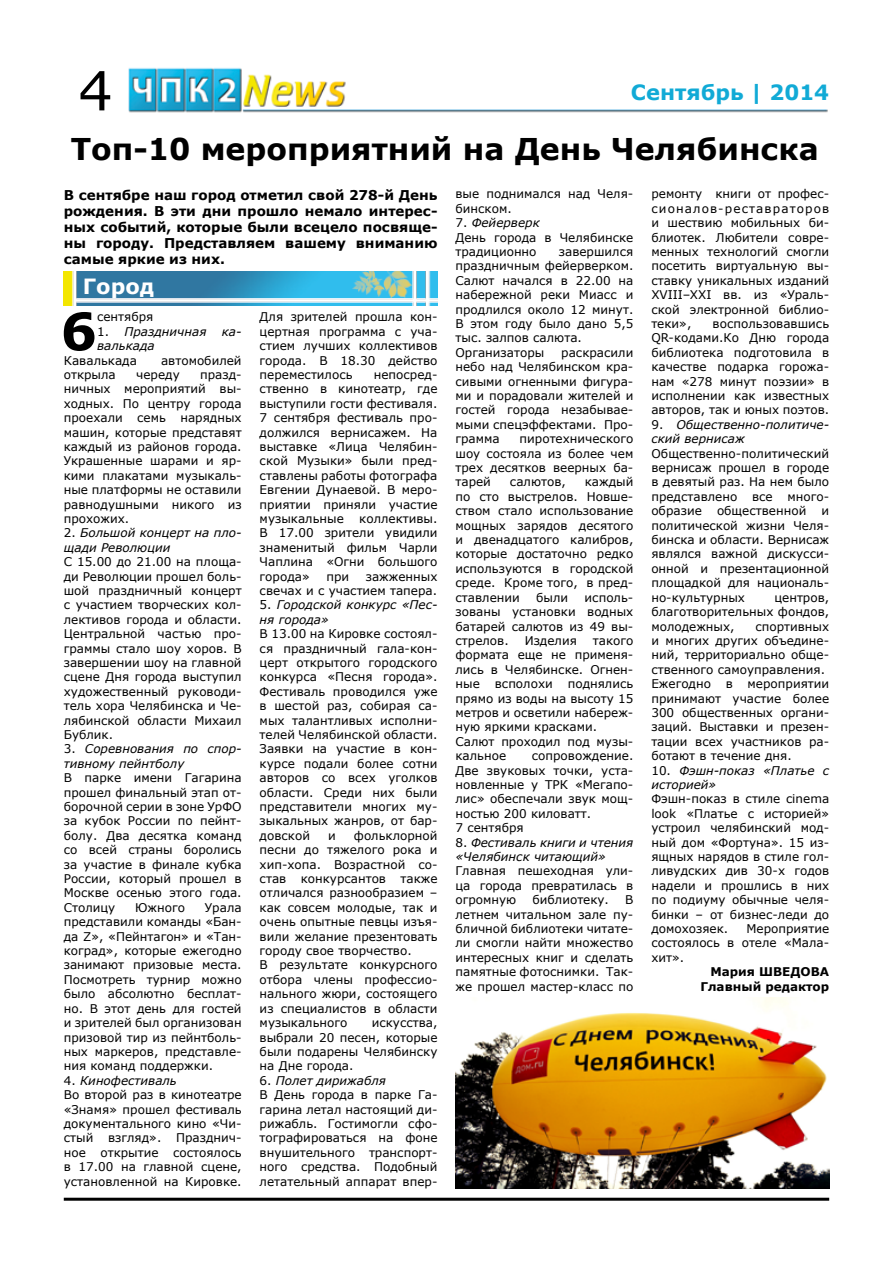
<style>
.page{position:relative;width:893px;height:1263px;background:#fff}
.page>*{position:absolute;margin:0;border:0;box-sizing:border-box;transform-origin:0 0}
.t1{font:54px "Verdana";color:#000}
.t2{font:700 51.6px "Verdana";color:#000}
.t3{font:700 30px "Verdana";color:#000}
.t4{font:700 21px "Verdana";color:#11aad6}
.t5{font:700 21px "Verdana";color:#fff}
.t6{font:700 13.5px/16.2px "Verdana";color:#000;text-align:justify}
.t7{font:12px/14.4px "Verdana";color:#000;text-align:justify}
.t8{font:italic 12px/14.4px "Verdana";color:#000}
.t9{font:700 12px/14.4px "Verdana";color:#000;text-align:right}
.s1{font-style:italic}
.s2{font-style:normal}
</style>
<div class="page">
<hr style="left:64px;top:1198px;width:765px;height:3px;background:#000">
<img style="left:128px;top:67px;width:700px;height:46px">
<img style="left:64px;top:271px;width:373px;height:35px">
<img style="left:455px;top:997px;width:374px;height:191px">
<h1 class="t1" style="left:79px;top:54px;width:36px">4</h1>
<h3 class="t4" style="left:631px;top:77px;width:200px">Сентябрь | 2014</h3>
<h3 class="t3" style="left:71px;top:128px;width:749px">Топ-10 мероприятний на День Челябинска</h3>
<p class="t6" style="left:64px;top:186px;width:375px">В сентябре наш город отметил свой 278-й День рождения. В эти дни прошло немало интерес&shy;ных событий, которые были всецело посвяще&shy;ны городу. Представляем вашему вниманию самые яркие из них.</p>
<h3 class="t5" style="left:83px;top:271px;width:73px">Город</h3>
<h2 class="t2" style="left:60px;top:295px;width:38px">6</h2>
<p class="t7" style="left:97px;top:310px;width:58px">сентября</p>
<p class="t7" style="left:651px;top:187px;width:179px">ремонту книги от профес&shy;сионалов-реставраторов и шествию мобильных би&shy;блиотек. Любители совре&shy;менных технологий смогли посетить виртуальную вы&shy;ставку уникальных изданий XVIII–XXI вв. из «Ураль&shy;ской электронной библио&shy;теки»,</p>
<p class="t7" style="left:455px;top:187px;width:179px">вые поднимался над Челя&shy;бинском.</p>
<p class="t7" style="left:455px;top:216px;width:179px;text-align:left">7. <span class="s1">Фейерверк<br></span>День города в Челябинске традиционно</p>
<p class="t7" style="left:455px;top:244px;width:179px;text-align:left;text-indent:103px">завершился праздничным фейерверком.<br>Салют начался в 22.00 на набережной реки Миасс и продлился около 12 минут.<br>В этом году было дано 5,5 тыс. залпов салюта.<br>Организаторы</p>
<p class="t7" style="left:260px;top:310px;width:179px">Для зрителей прошла кон&shy;цертная программа с уча&shy;стием лучших коллективов города. В 18.30 действо переместилось</p>
<p class="t7" style="left:651px;top:316px;width:179px;text-indent:61px">воспользовавшись QR-кодами.Ко Дню города библиотека подготовила в качестве подарка горожа&shy;нам «278 минут поэзии» в исполнении как известных авторов, так и юных поэтов.</p>
<p class="t8" style="left:651px;top:417px;width:179px"><span class="s2">9.</span> Общественно-политиче&shy;ский вернисаж</p>
<p class="t7" style="left:651px;top:446px;width:179px">Общественно-политический вернисаж прошел в городе в девятый раз. На нем было представлено все много&shy;образие</p>
<p class="t8" style="left:97px;top:324px;width:111px"><span class="s2">1.</span> Праздничная</p>
<p class="t8" style="left:222px;top:324px;width:21px">ка-</p>
<p class="t8" style="left:97px;top:338px;width:59px">валькада</p>
<p class="t7" style="left:64px;top:353px;width:75px">Кавалькада</p>
<p class="t7" style="left:161px;top:353px;width:82px">автомобилей</p>
<p class="t7" style="left:64px;top:367px;width:54px">открыла</p>
<p class="t7" style="left:136px;top:367px;width:45px">череду</p>
<p class="t7" style="left:455px;top:345px;width:179px;text-indent:106px">раскрасили небо над Челябинском кра&shy;сивыми огненными фигура&shy;ми и порадовали жителей и гостей города незабывае&shy;мыми спецэффектами. Про&shy;грамма</p>
<p class="t7" style="left:64px;top:367px;width:179px;text-indent:136px">празд&shy;ничных мероприятий вы&shy;ходных. По центру города проехали семь нарядных машин, которые представят каждый из районов города.<br>Украшенные шарами и яр&shy;кими плакатами музыкаль&shy;ные платформы не оставили равнодушными никого из прохожих.</p>
<p class="t8" style="left:64px;top:526px;width:179px"><span class="s2">2.</span> Большой концерт на пло&shy;щади Революции</p>
<p class="t7" style="left:64px;top:554px;width:179px">С 15.00 до 21.00 на площа&shy;ди Революции прошел боль&shy;шой праздничный концерт с участием творческих кол&shy;лективов города и области.<br>Центральной частью про&shy;граммы стало шоу хоров. В завершении шоу на главной сцене Дня города выступил художественный руководи&shy;тель хора Челябинска и Че&shy;лябинской области Михаил Бублик.</p>
<p class="t8" style="left:64px;top:742px;width:179px"><span class="s2">3.</span> Соревнования по спор&shy;тивному пейнтболу</p>
<p class="t7" style="left:64px;top:770px;width:179px">В парке имени Гагарина прошел финальный этап от&shy;борочной серии в зоне УрФО за кубок России по пейнт&shy;болу. Два десятка команд со всей страны боролись за участие в финале кубка России, который прошел в Москве осенью этого года.<br>Столицу</p>
<p class="t7" style="left:260px;top:367px;width:179px;text-indent:114px">непосред&shy;ственно в кинотеатр, где выступили гости фестиваля.<br>7 сентября фестиваль про&shy;должился вернисажем. На выставке «Лица Челябин&shy;ской Музыки» были пред&shy;ставлены работы фотографа Евгении Дунаевой. В меро&shy;приятии приняли участие музыкальные</p>
<p class="t7" style="left:455px;top:432px;width:179px;text-indent:64px">пиротехнического шоу состояла из более чем трех десятков веерных ба&shy;тарей</p>
<p class="t7" style="left:455px;top:475px;width:179px;text-indent:129px">каждый по сто выстрелов. Новше&shy;ством стало использование мощных зарядов десятого и двенадцатого калибров, которые достаточно редко используются в городской среде. Кроме того, в пред&shy;ставлении</p>
<p class="t7" style="left:510px;top:475px;width:57px">салютов,</p>
<p class="t7" style="left:717px;top:504px;width:91px">общественной</p>
<p class="t7" style="left:651px;top:504px;width:179px;text-indent:170px">и политической жизни Челя&shy;бинска и области. Вернисаж являлся важной дискусси&shy;онной и презентационной площадкой для националь&shy;но-культурных</p>
<p class="t7" style="left:260px;top:511px;width:179px;text-indent:100px">коллективы.<br>В 17.00 зрители увидили знаменитый фильм Чарли Чаплина «Огни большого города»</p>
<p class="t7" style="left:260px;top:569px;width:179px;text-align:right">зажженных<br>свечах и с участием тапера.</p>
<p class="t8" style="left:260px;top:598px;width:179px"><span class="s2">5.</span> Городской конкурс «Пес&shy;ня города»</p>
<p class="t7" style="left:260px;top:626px;width:179px">В 13.00 на Кировке состоял&shy;ся праздничный гала-кон&shy;церт открытого городского конкурса «Песня города».<br>Фестиваль проводился уже в шестой раз, собирая са&shy;мых талантливых исполни&shy;телей Челябинской области.<br>Заявки на участие в кон&shy;курсе подали более сотни авторов со всех уголков области. Среди них были представители многих му&shy;зыкальных жанров, от бар&shy;довской</p>
<p class="t7" style="left:326px;top:569px;width:24px">при</p>
<p class="t7" style="left:536px;top:590px;width:34px">были</p>
<p class="t7" style="left:455px;top:590px;width:179px;text-indent:129px">исполь&shy;зованы установки водных батарей салютов из 49 вы&shy;стрелов.</p>
<p class="t7" style="left:651px;top:590px;width:179px;text-indent:123px">центров, благотворительных фондов, молодежных,</p>
<p class="t7" style="left:651px;top:619px;width:179px;text-align:left;text-indent:104px">спортивных и многих других объедине&shy;ний, территориально обще&shy;ственного самоуправления.<br>Ежегодно в мероприятии принимают участие более<br>300 общественных органи&shy;заций. Выставки и презен&shy;тации всех участников ра&shy;ботают в течение дня.</p>
<p class="t8" style="left:651px;top:763px;width:179px"><span class="s2">10.</span> Фэшн-показ «Платье с историей»</p>
<p class="t7" style="left:651px;top:792px;width:179px">Фэшн-показ в стиле cinema look «Платье с историей» устроил челябинский мод&shy;ный дом «Фортуна». 15 из&shy;ящных нарядов в стиле гол&shy;ливудских див 30-х годов надели и прошлись в них по подиуму обычные челя&shy;бинки – от бизнес-леди до домохозяек.</p>
<p class="t7" style="left:525px;top:633px;width:54px">Изделия</p>
<p class="t7" style="left:455px;top:633px;width:179px;text-align:left;text-indent:137px">такого формата еще не применя&shy;лись в Челябинске. Огнен&shy;ные всполохи поднялись прямо из воды на высоту 15 метров и осветили набереж&shy;ную яркими красками.<br>Салют проходил под музы&shy;кальное</p>
<p class="t7" style="left:455px;top:748px;width:179px;text-align:left;text-indent:76px">сопровождение.<br>Две звуковых точки, уста&shy;новленные у ТРК «Мегапо&shy;лис» обеспечали звук мощ&shy;ностью 200 киловатт.<br>7 сентября</p>
<p class="t8" style="left:455px;top:835px;width:179px"><span class="s2">8.</span> Фестиваль книги и чтения «Челябинск читающий»</p>
<p class="t7" style="left:455px;top:864px;width:179px">Главная пешеходная ули&shy;ца города превратилась в огромную</p>
<p class="t7" style="left:260px;top:828px;width:179px;text-align:left;text-indent:94px">фольклорной песни до тяжелого рока и хип-хопа. Возрастной со&shy;став конкурсантов также отличался разнообразием – как совсем молодые, так и очень опытные певцы изъя&shy;вили желание презентовать городу свое творчество.<br>В результате конкурсного отбора члены профессио&shy;нального жюри, состоящего из специалистов в области музыкального</p>
<p class="t7" style="left:328px;top:828px;width:9px">и</p>
<p class="t7" style="left:532px;top:892px;width:78px">библиотеку.</p>
<p class="t7" style="left:455px;top:892px;width:179px;text-indent:170px">В летнем читальном зале пу&shy;бличной библиотеки читате&shy;ли смогли найти множество интересных книг и сделать памятные фотоснимки. Так&shy;же прошел мастер-класс по</p>
<p class="t7" style="left:135px;top:900px;width:51px">Южного</p>
<p class="t7" style="left:64px;top:900px;width:179px;text-indent:141px">Урала представили команды «Бан&shy;да Z», «Пейнтагон» и «Тан&shy;коград», которые ежегодно занимают призовые места.<br>Посмотреть турнир можно было абсолютно бесплат&shy;но. В этот день для гостей и зрителей был организован призовой тир из пейнтболь&shy;ных маркеров, представле&shy;ния команд поддержки.</p>
<p class="t7" style="left:64px;top:1073px;width:179px;text-align:left">4. <span class="s1">Кинофестиваль<br></span>Во второй раз в кинотеатре «Знамя» прошел фестиваль документального кино «Чи&shy;стый взгляд». Празднич&shy;ное открытие состоялось в 17.00 на главной сцене, установленной на Кировке.</p>
<p class="t7" style="left:651px;top:921px;width:179px;text-indent:95px">Мероприятие состоялось в отеле «Мала&shy;хит».</p>
<p class="t9" style="left:700px;top:964px;width:130px">Мария ШВЕДОВА<br>Главный редактор</p>
<p class="t7" style="left:260px;top:1015px;width:179px;text-indent:112px">искусства, выбрали 20 песен, которые были подарены Челябинску на Дне города.</p>
<p class="t7" style="left:260px;top:1073px;width:179px;text-align:left">6. <span class="s1">Полет дирижабля<br></span>В День города в парке Га&shy;гарина летал настоящий ди&shy;рижабль. Гостимогли сфо&shy;тографироваться на фоне внушительного транспорт&shy;ного средства. Подобный летательный аппарат впер-</p>
</div>
